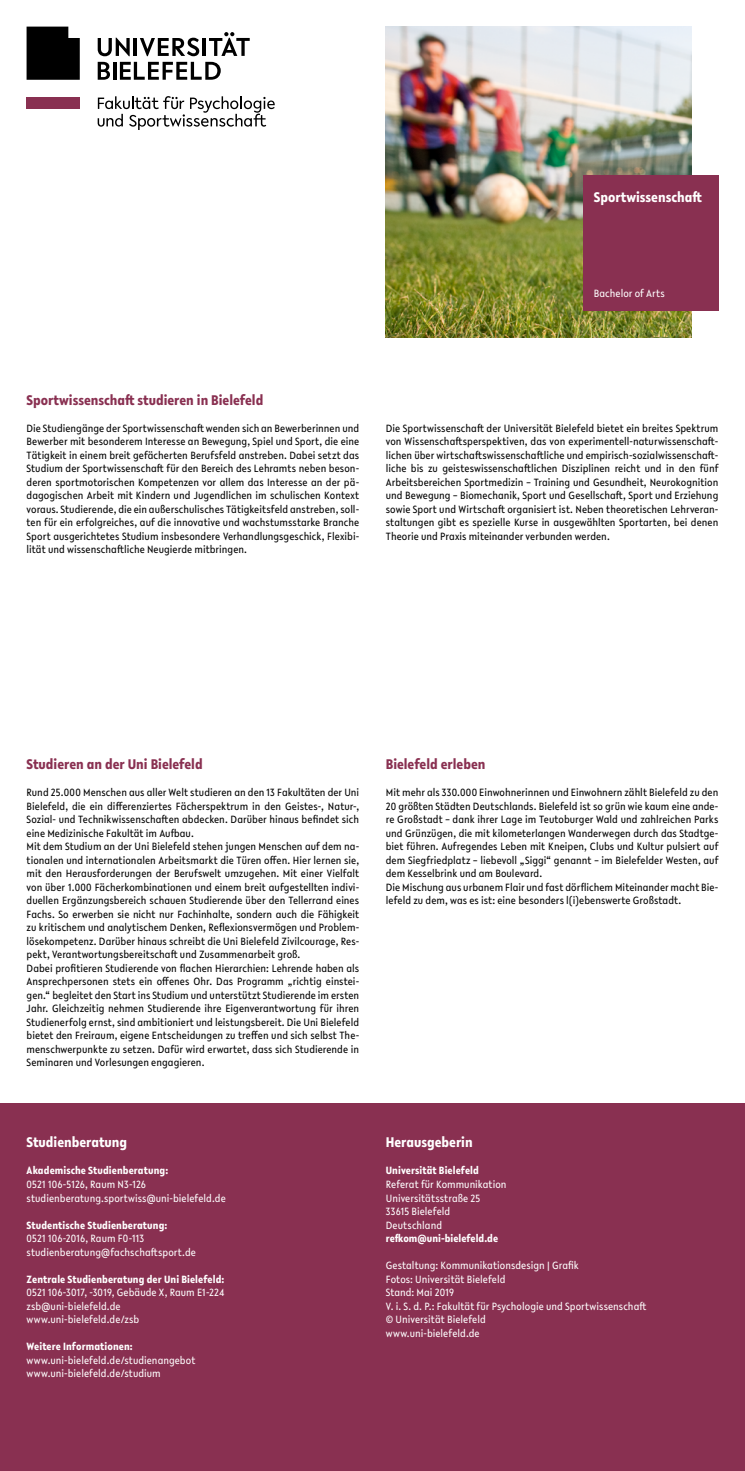
<style>
.page{position:relative;width:745px;height:1471px;background:#fff}
.page>*{position:absolute;margin:0;border:0;box-sizing:border-box;transform-origin:0 0}
.t1{font:700 15px "Lelo Condensed";color:#893051}
.t2{font:700 15px "Lelo Condensed";color:#fff}
.t3{font:11.25px/13.5px "Lelo Condensed";letter-spacing:.005em;color:#000;text-align:justify}
.t4{font:11.25px/13.5px "Lelo Condensed";letter-spacing:.005em;color:#fff}
.t5{font:700 11.25px "Lelo Condensed";letter-spacing:.01em;color:#fff}
</style>
<div class="page">
<img style="left:385px;top:27px;width:306px;height:310px">
<div style="left:0;top:1103px;width:744px;height:367px;background:#893051"></div>
<div style="left:583px;top:175px;width:135px;height:135px;background:#893051"></div>
<svg style="left:98px;top:38px;width:32px;height:18px"></svg>
<hr style="left:134px;top:38px;width:3px;height:18px;background:#000">
<svg style="left:140px;top:38px;width:59px;height:18px"></svg>
<hr style="left:202px;top:38px;width:3px;height:18px;background:#000">
<svg style="left:209px;top:32px;width:40px;height:24px"></svg>
<svg style="left:98px;top:62px;width:12px;height:18px"></svg>
<hr style="left:113px;top:62px;width:3px;height:18px;background:#000">
<svg style="left:120px;top:62px;width:100px;height:18px"></svg>
<svg style="left:27px;top:27px;width:53px;height:53px;background:#0d0d0d"></svg>
<div style="left:27px;top:98px;width:53px;height:11px;background:#893051"></div>
<svg style="left:98px;top:96px;width:176px;height:34px"></svg>
<h1 class="t2" style="left:593px;top:187px;width:109px">Sportwissenschaft</h1>
<p class="t4" style="left:593px;top:286px;width:72px">Bachelor of Arts</p>
<h1 class="t1" style="left:27px;top:389px;width:238px">Sportwissenschaft studieren in Bielefeld</h1>
<p class="t3" style="left:27px;top:421px;width:334px">Die Studiengänge der Sportwissenschaft wenden sich an Bewerberinnen und Bewerber mit besonderem Interesse an Bewegung, Spiel und Sport, die eine Tätigkeit in einem breit gefächerten Berufsfeld anstreben. Dabei setzt das Studium der Sportwissenschaft für den Bereich des Lehramts neben beson&shy;deren sportmotorischen Kompetenzen vor allem das Interesse an der pä&shy;dagogischen Arbeit mit Kindern und Jugendlichen im schulischen Kontext voraus. Studierende, die ein außerschulisches Tätigkeitsfeld anstreben, soll&shy;ten für ein erfolgreiches, auf die innovative und wachstumsstarke Branche Sport ausgerichtetes Studium insbesondere Verhandlungsgeschick, Flexibi&shy;lität und wissenschaftliche Neugierde mitbringen.</p>
<p class="t3" style="left:385px;top:421px;width:334px">Die Sportwissenschaft der Universität Bielefeld bietet ein breites Spektrum von Wissenschaftsperspektiven, das von experimentell-naturwissenschaft&shy;lichen über wirtschaftswissenschaftliche und empirisch-sozialwissenschaft&shy;liche bis zu geisteswissenschaftlichen Disziplinen reicht und in den fünf Arbeitsbereichen Sportmedizin – Training und Gesundheit, Neurokognition und Bewegung – Biomechanik, Sport und Gesellschaft, Sport und Erziehung sowie Sport und Wirtschaft organisiert ist. Neben theoretischen Lehrveran&shy;staltungen gibt es spezielle Kurse in ausgewählten Sportarten, bei denen Theorie und Praxis miteinander verbunden werden.</p>
<h1 class="t1" style="left:27px;top:754px;width:177px">Studieren an der Uni Bielefeld</h1>
<p class="t3" style="left:27px;top:785px;width:334px;text-align:left">Rund 25.000 Menschen aus aller Welt studieren an den 13 Fakultäten der Uni Bielefeld, die ein differenziertes Fächerspektrum in den Geistes-, Natur-, Sozial- und Technikwissenschaften abdecken. Darüber hinaus befindet sich eine Medizinische Fakultät im Aufbau.<br>Mit dem Studium an der Uni Bielefeld stehen jungen Menschen auf dem na&shy;tionalen und internationalen Arbeitsmarkt die Türen offen. Hier lernen sie, mit den Herausforderungen der Berufswelt umzugehen. Mit einer Vielfalt von über 1.000 Fächerkombinationen und einem breit aufgestellten indivi&shy;duellen Ergänzungsbereich schauen Studierende über den Tellerrand eines Fachs. So erwerben sie nicht nur Fachinhalte, sondern auch die Fähigkeit zu kritischem und analytischem Denken, Reflexionsvermögen und Problem&shy;lösekompetenz. Darüber hinaus schreibt die Uni Bielefeld Zivilcourage, Res&shy;pekt, Verantwortungsbereitschaft und Zusammenarbeit groß.<br>Dabei profitieren Studierende von flachen Hierarchien: Lehrende haben als Ansprechpersonen stets ein offenes Ohr. Das Programm „richtig einstei&shy;gen.“ begleitet den Start ins Studium und unterstützt Studierende im ersten Jahr. Gleichzeitig nehmen Studierende ihre Eigenverantwortung für ihren Studienerfolg ernst, sind ambitioniert und leistungsbereit. Die Uni Bielefeld bietet den Freiraum, eigene Entscheidungen zu treffen und sich selbst The&shy;menschwerpunkte zu setzen. Dafür wird erwartet, dass sich Studierende in Seminaren und Vorlesungen engagieren.</p>
<h1 class="t1" style="left:385px;top:754px;width:101px">Bielefeld erleben</h1>
<p class="t3" style="left:385px;top:785px;width:334px;text-align:left">Mit mehr als 330.000 Einwohnerinnen und Einwohnern zählt Bielefeld zu den 20 größten Städten Deutschlands. Bielefeld ist so grün wie kaum eine ande&shy;re Großstadt – dank ihrer Lage im Teutoburger Wald und zahlreichen Parks und Grünzügen, die mit kilometerlangen Wanderwegen durch das Stadtge&shy;biet führen. Aufregendes Leben mit Kneipen, Clubs und Kultur pulsiert auf dem Siegfriedplatz – liebevoll „Siggi“ genannt – im Bielefelder Westen, auf dem Kesselbrink und am Boulevard.<br>Die Mischung aus urbanem Flair und fast dörflichem Miteinander macht Bie&shy;lefeld zu dem, was es ist: eine besonders l(i)ebenswerte Großstadt.</p>
<h1 class="t2" style="left:27px;top:1132px;width:102px">Studienberatung</h1>
<p class="t5" style="left:27px;top:1163px;width:143px">Akademische Studienberatung:</p>
<p class="t4" style="left:27px;top:1177px;width:200px">0521 106-5126, Raum N3-126 studienberatung.sportwiss@uni-bielefeld.de</p>
<p class="t5" style="left:27px;top:1217px;width:142px">Studentische Studienberatung:</p>
<p class="t4" style="left:27px;top:1231px;width:171px">0521 106-2016, Raum F0-113 studienberatung@fachschaftsport.de</p>
<p class="t5" style="left:27px;top:1271px;width:199px">Zentrale Studienberatung der Uni Bielefeld:</p>
<p class="t4" style="left:27px;top:1285px;width:199px">0521 106-3017, -3019, Gebäude X, Raum E1-224 zsb@uni-bielefeld.de www.uni-bielefeld.de/zsb</p>
<p class="t5" style="left:27px;top:1338px;width:107px">Weitere Informationen:</p>
<p class="t4" style="left:27px;top:1352px;width:170px">www.uni-bielefeld.de/studienangebot www.uni-bielefeld.de/studium</p>
<h1 class="t2" style="left:385px;top:1132px;width:88px">Herausgeberin</h1>
<p class="t5" style="left:385px;top:1163px;width:95px">Universität Bielefeld</p>
<p class="t4" style="left:385px;top:1177px;width:122px">Referat für Kommunikation<br>Universitätsstraße 25<br>33615 Bielefeld<br>Deutschland</p>
<p class="t5" style="left:385px;top:1230px;width:114px">refkom@uni-bielefeld.de</p>
<p class="t4" style="left:385px;top:1258px;width:262px">Gestaltung: Kommunikationsdesign | Grafik<br>Fotos: Universität Bielefeld<br>Stand: Mai 2019<br>V. i. S. d. P.: Fakultät für Psychologie und Sportwissenschaft © Universität Bielefeld<br>www.uni-bielefeld.de</p>
</div>
